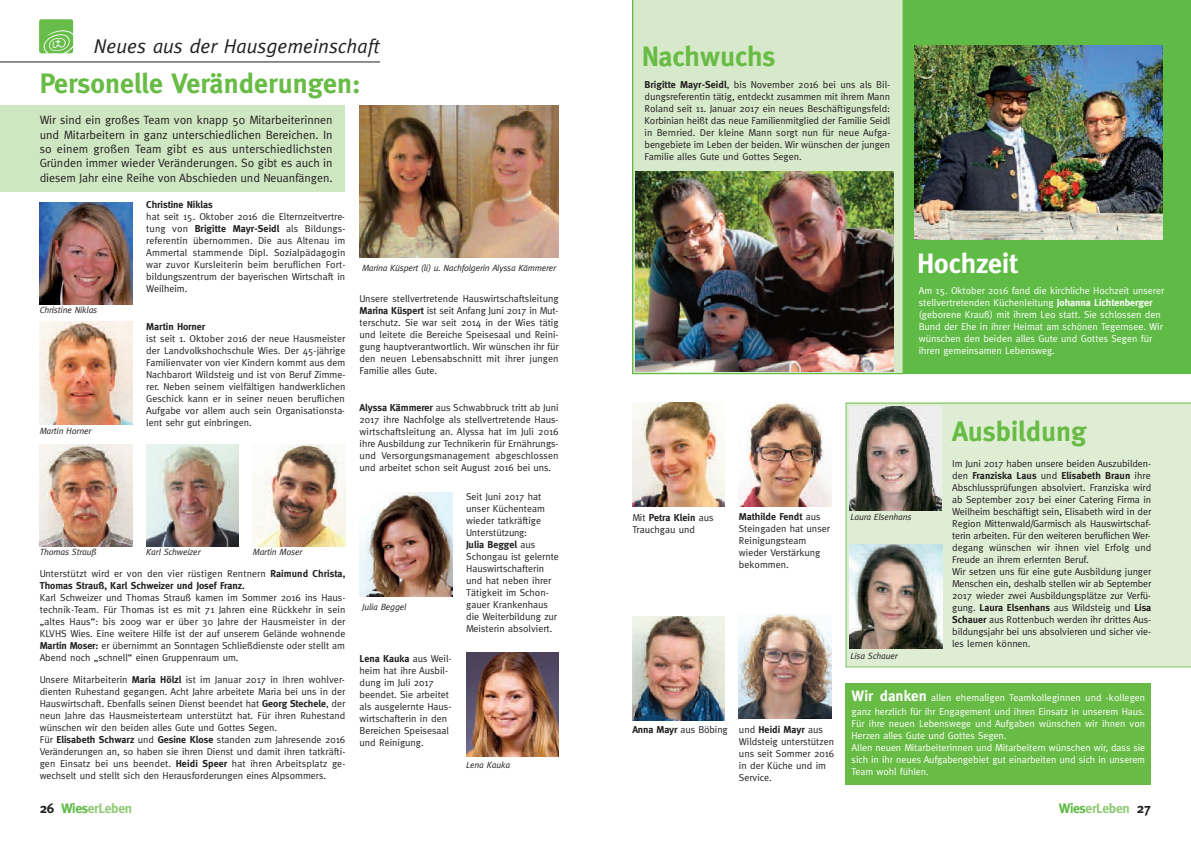
<style>
.page{position:relative;width:1191px;height:842px;background:#fff}
.page>*{position:absolute;margin:0;border:0;box-sizing:border-box;transform-origin:0 0}
.t1{font:700 28px "Meta";color:#68bc45}
.t2{font:700 28px "Meta";color:#fff}
.t3{font:italic 20px "Meta";color:#231f20}
.t4{font:700 13.8px "Meta";letter-spacing:-.03em;color:#92cb77}
.t5{font:12px/14.4px "Meta";color:#231f20;text-align:justify}
.t6{font:10px/12px "Meta";color:#231f20}
.t7{font:10px/12px "Meta";color:#fff}
.t8{font:700 10px/12px "Meta";color:#231f20}
.t9{font:italic 9px "Meta";letter-spacing:-.015em;color:#231f20}
.s1{font-weight:700}
.s2{font-weight:400}
.s3{color:#231f20}
.s4{color:#60bb46}
.s5{font-weight:700;font-size:15px}
</style>
<div class="page">
<div style="left:632px;top:0;width:559px;height:374px;background:#60bb46"></div>
<div style="left:0;top:105px;width:345px;height:87px;background:#cee6c1"></div>
<div style="left:845px;top:403px;width:346px;height:264px;background:#deedd4"></div>
<svg style="left:633px;top:0;width:270px;height:373px;background:#d2e7c5"></svg>
<hr style="left:0;top:62px;width:380px;height:1px;background:#231f20">
<div style="left:39px;top:19px;width:34px;height:34px;background:#67bd4a;border-radius:2px"></div>
<svg style="left:43px;top:30px;width:30px;height:23px"></svg>
<img style="left:359px;top:105px;width:199px;height:153px">
<img style="left:739px;top:614px;width:92px;height:105px">
<img style="left:632px;top:616px;width:93px;height:104px">
<img style="left:146px;top:444px;width:93px;height:102px">
<img style="left:359px;top:492px;width:93px;height:104px">
<img style="left:739px;top:402px;width:92px;height:104px">
<img style="left:849px;top:545px;width:93px;height:104px">
<img style="left:466px;top:652px;width:92px;height:105px">
<img style="left:849px;top:406px;width:92px;height:104px">
<img style="left:40px;top:322px;width:92px;height:102px">
<img style="left:40px;top:202px;width:92px;height:102px">
<img style="left:632px;top:402px;width:93px;height:104px">
<img style="left:40px;top:444px;width:92px;height:102px">
<img style="left:915px;top:45px;width:247px;height:194px">
<img style="left:635px;top:172px;width:258px;height:199px">
<img style="left:253px;top:444px;width:92px;height:102px">
<div style="left:845px;top:683px;width:306px;height:102px;background:#68bc45"></div>
<h2 class="t3" style="left:94px;top:35px;width:287px">Neues aus der Hausgemeinschaft</h2>
<h1 class="t1" style="left:40px;top:67px;width:322px">Personelle Veränderungen:</h1>
<p class="t5" style="left:40px;top:113px;width:294px">Wir sind ein großes Team von knapp 50 Mitarbeiterinnen und Mitarbeitern in ganz unterschiedlichen Bereichen. In so einem großen Team gibt es aus unterschiedlichsten Gründen immer wieder Veränderungen. So gibt es auch in diesem Jahr eine Reihe von Abschieden und Neuanfängen.</p>
<p class="t9" style="left:40px;top:305px;width:59px">Christine Niklas</p>
<p class="t9" style="left:40px;top:425px;width:53px">Martin Horner</p>
<p class="t8" style="left:146px;top:199px;width:68px">Christine Niklas</p>
<p class="t6" style="left:146px;top:211px;width:201px;text-align:justify">hat seit 15. Oktober 2016 die Elternzeitvertre&shy;tung von <span class="s1">Brigitte Mayr-Seidl</span> als Bildungs&shy;referentin übernommen. Die aus Altenau im Ammertal stammende Dipl. Sozialpädagogin war zuvor Kursleiterin beim beruflichen Fort&shy;bildungszentrum der bayerischen Wirtschaft in Weilheim.</p>
<p class="t8" style="left:146px;top:321px;width:61px">Martin Horner</p>
<p class="t6" style="left:146px;top:333px;width:201px;text-align:justify">ist seit 1. Oktober 2016 der neue Hausmeister der Landvolkshochschule Wies. Der 45-jährige Familienvater von vier Kindern kommt aus dem Nachbarort Wildsteig und ist von Beruf Zimme&shy;rer. Neben seinem vielfältigen handwerklichen Geschick kann er in seiner neuen beruflichen Aufgabe vor allem auch sein Organisationsta&shy;lent sehr gut einbringen.</p>
<p class="t9" style="left:40px;top:546px;width:58px">Thomas Strauß</p>
<p class="t9" style="left:146px;top:547px;width:56px">Karl Schweizer</p>
<p class="t9" style="left:253px;top:547px;width:51px">Martin Moser</p>
<p class="t8" style="left:40px;top:568px;width:307px"><span class="s2">Unterstützt wird er von den vier rüstigen Rentnern</span> Raimund Christa,<br>Thomas Strauß, Karl Schweizer und Josef Franz.</p>
<p class="t6" style="left:40px;top:592px;width:307px;text-align:justify">Karl Schweizer und Thomas Strauß kamen im Sommer 2016 ins Haus&shy;technik-Team. Für Thomas ist es mit 71 Jahren eine Rückkehr in sein „altes Haus“: bis 2009 war er über 30 Jahre der Hausmeister in der KLVHS Wies. Eine weitere Hilfe ist der auf unserem Gelände wohnende <span class="s1">Martin Moser:</span> er übernimmt an Sonntagen Schließdienste oder stellt am Abend noch „schnell“ einen Gruppenraum um.</p>
<p class="t6" style="left:40px;top:673px;width:307px">Unsere Mitarbeiterin <span class="s1">Maria Hölzl</span> ist im Januar 2017 in Ihren wohlver&shy;dienten Ruhestand gegangen. Acht Jahre arbeitete Maria bei uns in der Hauswirtschaft. Ebenfalls seinen Dienst beendet hat <span class="s1">Georg Stechele</span>, der neun Jahre das Hausmeisterteam unterstützt hat. Für ihren Ruhestand wünschen wir den beiden alles Gute und Gottes Segen.<br>Für <span class="s1">Elisabeth Schwarz</span> und <span class="s1">Gesine Klose</span> standen zum Jahresende 2016<br>Veränderungen an, so haben sie ihren Dienst und damit ihren tatkräfti&shy;gen Einsatz bei uns beendet. <span class="s1">Heidi Speer</span> hat ihren Arbeitsplatz ge&shy;wechselt und stellt sich den Herausforderungen eines Alpsommers.</p>
<h3 class="t4" style="left:40px;top:800px;width:94px"><span class="s3">26</span> <span class="s4">Wies</span>erLeben</h3>
<p class="t9" style="left:362px;top:262px;width:195px">Marina Küspert (li) u. Nachfolgerin Alyssa Kämmerer</p>
<p class="t6" style="left:359px;top:292px;width:201px;text-align:justify">Unsere stellvertretende Hauswirtschaftsleitung <span class="s1">Marina Küspert</span> ist seit Anfang Juni 2017 in Mut&shy;terschutz. Sie war seit 2014 in der Wies tätig und leitete die Bereiche Speisesaal und Reini&shy;gung hauptverantwortlich. Wir wünschen ihr für den neuen Lebensabschnitt mit ihrer jungen Familie alles Gute.</p>
<p class="t6" style="left:359px;top:402px;width:201px;text-align:justify"><span class="s1">Alyssa Kämmerer</span> aus Schwabbruck tritt ab Juni 2017 ihre Nachfolge als stellvertretende Haus&shy;wirtschaftsleitung an. Alyssa hat im Juli 2016 ihre Ausbildung zur Technikerin für Ernährungs&shy;und Versorgungsmanagement abgeschlossen und arbeitet schon seit August 2016 bei uns.</p>
<p class="t9" style="left:362px;top:601px;width:46px">Julia Beggel</p>
<p class="t6" style="left:359px;top:652px;width:93px"><span class="s1">Lena Kauka</span> aus Weil&shy;heim hat ihre Ausbil&shy;dung im Juli 2017 beendet. Sie arbeitet als ausgelernte Haus&shy;wirtschafterin in den<br>Bereichen Speisesaal und Reinigung.</p>
<p class="t6" style="left:466px;top:490px;width:94px">Seit Juni 2017 hat unser Küchenteam wieder tatkräftige<br>Unterstützung:<br><span class="s1">Julia Beggel</span> aus<br>Schongau ist gelernte<br>Hauswirtschafterin und hat neben ihrer<br>Tätigkeit im Schon&shy;gauer Krankenhaus die Weiterbildung zur<br>Meisterin absolviert.</p>
<p class="t9" style="left:466px;top:760px;width:45px">Lena Kauka</p>
<h1 class="t1" style="left:642px;top:40px;width:135px">Nachwuchs</h1>
<p class="t6" style="left:644px;top:78px;width:247px;text-align:justify"><span class="s1">Brigitte Mayr-Seidl</span>, bis November 2016 bei uns als Bil&shy;dungsreferentin tätig, entdeckt zusammen mit ihrem Mann Roland seit 11. Januar 2017 ein neues Beschäftigungsfeld:<br>Korbinian heißt das neue Familienmitglied der Familie Seidl in Bernried. Der kleine Mann sorgt nun für neue Aufga&shy;bengebiete im Leben der beiden. Wir wünschen der jungen Familie alles Gute und Gottes Segen.</p>
<h1 class="t2" style="left:917px;top:247px;width:102px">Hochzeit</h1>
<p class="t7" style="left:918px;top:285px;width:247px">Am 15. Oktober 2016 fand die kirchliche Hochzeit unserer stellvertretenden Küchenleitung <span class="s1">Johanna Lichtenberger </span>(geborene Krauß) mit ihrem Leo statt. Sie schlossen den Bund der Ehe in ihrer Heimat am schönen Tegernsee. Wir wünschen den beiden alles Gute und Gottes Segen für ihren gemeinsamen Lebensweg.</p>
<h1 class="t1" style="left:952px;top:415px;width:136px">Ausbildung</h1>
<p class="t6" style="left:632px;top:512px;width:83px">Mit <span class="s1">Petra Klein</span> aus<br>Trauchgau und</p>
<p class="t6" style="left:739px;top:510px;width:92px"><span class="s1">Mathilde Fendt</span> aus<br>Steingaden hat unser<br>Reinigungsteam wieder Verstärkung bekommen.</p>
<p class="t6" style="left:632px;top:724px;width:97px"><span class="s1">Anna Mayr</span> aus Böbing</p>
<p class="t6" style="left:739px;top:724px;width:97px">und <span class="s1">Heidi Mayr</span> aus<br>Wildsteig unterstützen uns seit Sommer 2016 in der Küche und im<br>Service.</p>
<p class="t9" style="left:850px;top:512px;width:63px">Laura Elsenhans</p>
<p class="t9" style="left:850px;top:651px;width:49px">Lisa Schauer</p>
<p class="t6" style="left:952px;top:457px;width:201px">Im Juni 2017 haben unsere beiden Auszubilden&shy;den <span class="s1">Franziska Laus</span> und <span class="s1">Elisabeth Braun</span> ihre Abschlussprüfungen absolviert. Franziska wird ab September 2017 bei einer Catering Firma in Weilheim beschäftigt sein, Elisabeth wird in der Region Mittenwald/Garmisch als Hauswirtschaf&shy;terin arbeiten. Für den weiteren beruflichen Wer&shy;degang wünschen wir ihnen viel Erfolg und Freude an ihrem erlernten Beruf.<br>Wir setzen uns für eine gute Ausbildung junger Menschen ein, deshalb stellen wir ab September 2017 wieder zwei Ausbildungsplätze zur Verfü&shy;gung. <span class="s1">Laura Elsenhans</span> aus Wildsteig und <span class="s1">Lisa Schauer</span> aus Rottenbuch werden ihr drittes Aus&shy;bildungsjahr bei uns absolvieren und sicher vie&shy;les lernen können.</p>
<p class="t7" style="left:851px;top:691px;width:295px;line-height:14.1px"><span class="s5">Wir danken</span> allen ehemaligen Teamkolleginnen und -kollegen ganz herzlich für ihr Engagement und ihren Einsatz in unserem Haus.</p>
<p class="t7" style="left:851px;top:718px;width:295px">Für ihre neuen Lebenswege und Aufgaben wünschen wir ihnen von Herzen alles Gute und Gottes Segen.<br>Allen neuen Mitarbeiterinnen und Mitarbeitern wünschen wir, dass sie sich in ihr neues Aufgabengebiet gut einarbeiten und sich in unserem Team wohl fühlen.</p>
<h3 class="t4" style="left:1058px;top:800px;width:94px"><span class="s4">Wies</span>erLeben <span class="s3">27</span></h3>
</div>
